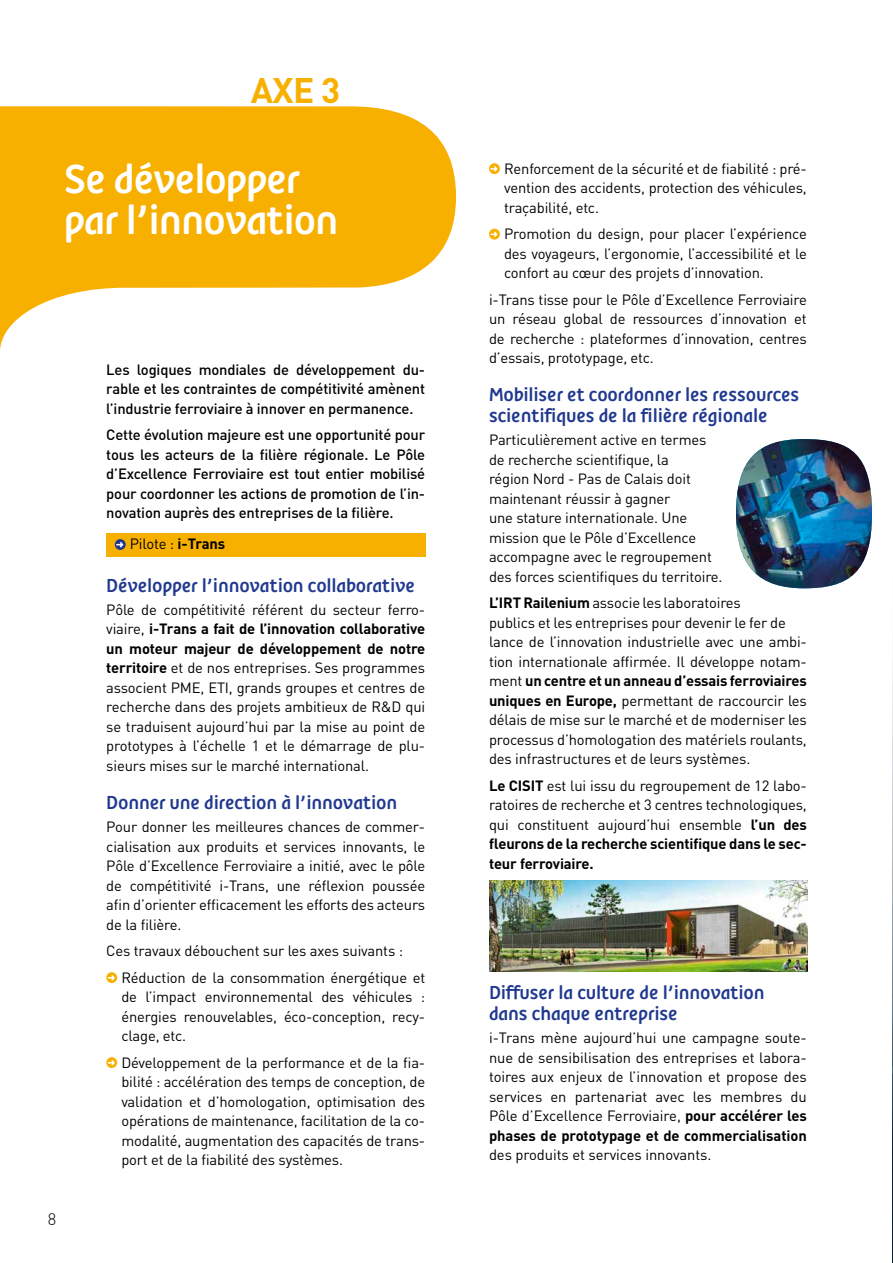
<style>
.page{position:relative;width:893px;height:1263px;background:#fff}
.page>*{position:absolute;margin:0;border:0;box-sizing:border-box;transform-origin:0 0}
.t1{font:48.3px/40.8px "RNPC";letter-spacing:-.02em;color:#fff}
.t2{font:700 35.1px "DIN";color:#f8b000}
.t3{font:22.5px/21px "RNPC";letter-spacing:-.01em;color:#20398f}
.t4{font:300 16.5px "DIN";color:#000}
.t5{font:14.7px/19.5px "DIN";letter-spacing:-.01em;color:#000;text-align:justify}
.t6{font:500 14.7px/19.5px "DIN";letter-spacing:-.01em;color:#000;text-align:justify}
.s1{font-weight:700}
</style>
<div class="page">
<div style="left:106px;top:533px;width:320px;height:24px;background:#f8b000"></div>
<svg style="left:115px;top:539px;width:11px;height:11px"></svg>
<svg style="left:116px;top:542px;width:7px;height:5px"></svg>
<svg style="left:106px;top:972px;width:11px;height:11px"></svg>
<svg style="left:108px;top:975px;width:7px;height:5px"></svg>
<svg style="left:106px;top:1057px;width:11px;height:11px"></svg>
<svg style="left:108px;top:1060px;width:7px;height:5px"></svg>
<svg style="left:489px;top:163px;width:11px;height:11px"></svg>
<svg style="left:490px;top:166px;width:8px;height:5px"></svg>
<svg style="left:489px;top:229px;width:11px;height:11px"></svg>
<svg style="left:490px;top:232px;width:8px;height:5px"></svg>
<svg style="left:0;top:106px;width:456px;height:244px;fill:#f8b000"></svg>
<img style="left:736px;top:439px;width:136px;height:149px">
<img style="left:489px;top:880px;width:318px;height:92px">
<img style="left:892px;top:660px;width:1px;height:603px">
<h2 class="t2" style="left:251px;top:67px;width:91px">AXE 3</h2>
<h1 class="t1" style="left:64px;top:158px;width:276px">Se développer par l’innovation</h1>
<p class="t4" style="left:48px;top:1209px;width:10px">8</p>
<p class="t6" style="left:106px;top:359px;width:320px">Les logiques mondiales de développement du&shy;rable et les contraintes de compétitivité amènent l’industrie ferroviaire à innover en permanence.</p>
<p class="t6" style="left:106px;top:425px;width:320px">Cette évolution majeure est une opportunité pour tous les acteurs de la filière régionale. Le Pôle d’Excellence Ferroviaire est tout entier mobilisé pour coordonner les actions de promotion de l’in&shy;novation auprès des entreprises de la filière.</p>
<p class="t5" style="left:130px;top:534px;width:97px">Pilote : <span class="s1">i-Trans</span></p>
<h3 class="t3" style="left:106px;top:574px;width:310px">Développer l’innovation collaborative</h3>
<p class="t5" style="left:106px;top:599px;width:320px">Pôle de compétitivité référent du secteur ferro&shy;viaire, <span class="s1">i-Trans a fait de l’innovation collaborative un moteur majeur de développement de notre territoire</span> et de nos entreprises. Ses programmes associent PME, ETI, grands groupes et centres de recherche dans des projets ambitieux de R&amp;D qui se traduisent aujourd’hui par la mise au point de prototypes à l’échelle 1 et le démarrage de plu&shy;sieurs mises sur le marché international.</p>
<h3 class="t3" style="left:106px;top:792px;width:292px">Donner une direction à l’innovation</h3>
<p class="t5" style="left:106px;top:817px;width:320px">Pour donner les meilleures chances de commer&shy;cialisation aux produits et services innovants, le Pôle d’Excellence Ferroviaire a initié, avec le pôle de compétitivité i-Trans, une réflexion poussée afin d’orienter efficacement les efforts des acteurs de la filière.</p>
<p class="t5" style="left:121px;top:937px;width:305px;line-height:26.5px;text-indent:-15px">Ces travaux débouchent sur les axes suivants :<br>Réduction de la consommation énergétique et</p>
<p class="t5" style="left:121px;top:987px;width:305px">de l’impact environnemental des véhicules : énergies renouvelables, éco-conception, recy&shy;clage, etc.</p>
<p class="t5" style="left:121px;top:1052px;width:305px">Développement de la performance et de la fia&shy;bilité : accélération des temps de conception, de validation et d’homologation, optimisation des opérations de maintenance, facilitation de la co&shy;modalité, augmentation des capacités de trans&shy;port et de la fiabilité des systèmes.</p>
<p class="t5" style="left:504px;top:158px;width:304px">Renforcement de la sécurité et de fiabilité : pré&shy;vention des accidents, protection des véhicules, traçabilité, etc.</p>
<p class="t5" style="left:504px;top:224px;width:304px">Promotion du design, pour placer l’expérience des voyageurs, l’ergonomie, l’accessibilité et le confort au cœur des projets d’innovation.</p>
<p class="t5" style="left:489px;top:289px;width:319px">i-Trans tisse pour le Pôle d’Excellence Ferroviaire un réseau global de ressources d’innovation et de recherche : plateformes d’innovation, centres d’essais, prototypage, etc.</p>
<h3 class="t3" style="left:489px;top:384px;width:312px">Mobiliser et coordonner les ressources scientifiques de la filière régionale</h3>
<p class="t5" style="left:489px;top:430px;width:235px;text-align:left">Particulièrement active en termes de recherche scientifique, la<br>région Nord - Pas de Calais doit maintenant réussir à gagner<br>une stature internationale. Une mission que le Pôle d’Excellence accompagne avec le regroupement des forces scientifiques du territoire.</p>
<p class="t5" style="left:489px;top:593px;width:319px;text-align:left"><span class="s1">L’IRT Railenium</span> associe les laboratoires<br>publics et les entreprises pour devenir le fer de lance de l’innovation industrielle avec une ambi&shy;tion internationale affirmée. Il développe notam&shy;ment <span class="s1">un centre et un anneau d’essais ferroviaires uniques en Europe,</span> permettant de raccourcir les délais de mise sur le marché et de moderniser les processus d’homologation des matériels roulants, des infrastructures et de leurs systèmes.</p>
<p class="t5" style="left:489px;top:776px;width:319px"><span class="s1">Le CISIT</span> est lui issu du regroupement de 12 labo&shy;ratoires de recherche et 3 centres technologiques, qui constituent aujourd’hui ensemble <span class="s1">l’un des fleurons de la recherche scientifique dans le sec&shy;teur ferroviaire.</span></p>
<h3 class="t3" style="left:489px;top:982px;width:277px">Diffuser la culture de l’innovation dans chaque entreprise</h3>
<p class="t5" style="left:489px;top:1028px;width:319px">i-Trans mène aujourd’hui une campagne soute&shy;nue de sensibilisation des entreprises et labora&shy;toires aux enjeux de l’innovation et propose des services en partenariat avec les membres du Pôle d’Excellence Ferroviaire, <span class="s1">pour accélérer les phases de prototypage et de commercialisation</span></p>
<p class="t5" style="left:489px;top:1145px;width:224px">des produits et services innovants.</p>
</div>
